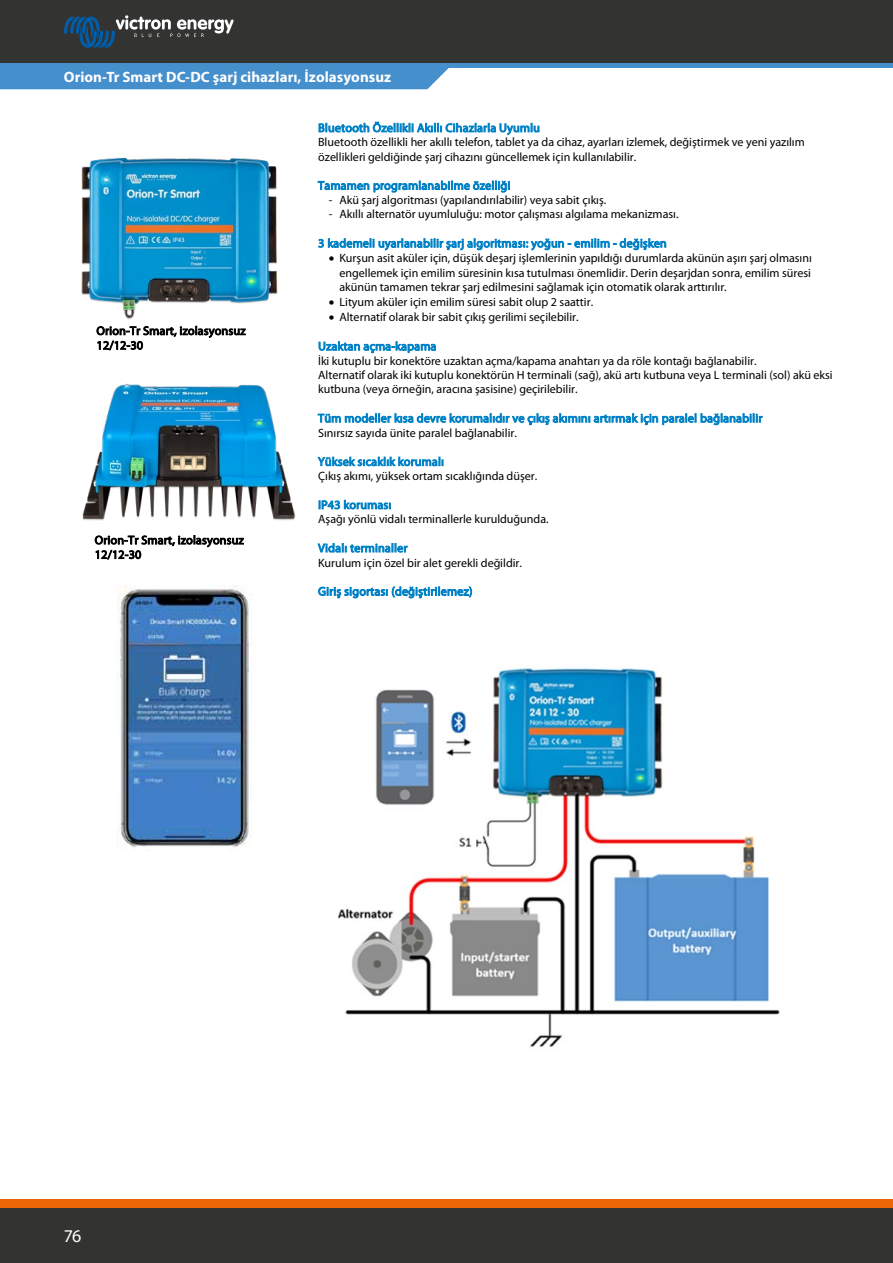
<style>
.page{position:relative;width:893px;height:1263px;background:#fff}
.page>*{position:absolute;margin:0;border:0;box-sizing:border-box;transform-origin:0 0}
.t1{font:18px "Myriad Pro";color:#fff}
.t2{font:700 15px "Myriad Pro";letter-spacing:.005em;color:#fff}
.t3{font:12px/14.4px "Myriad Pro";color:#000}
.t4{font:12px "Myriad Pro";letter-spacing:.02em;color:#0081c6}
.t5{font:12px/14.5px "Myriad Pro";letter-spacing:.02em;color:#000}
</style>
<div class="page">
<div style="left:0;top:1208px;width:893px;height:55px;background:#333332"></div>
<div style="left:0;top:1199px;width:893px;height:9px;background:#ec6608"></div>
<div style="left:0;top:0;width:893px;height:64px;background:#333332"></div>
<div style="left:0;top:68px;width:449px;height:21px;background:#468fcd"></div>
<svg style="left:64px;top:15px;width:170px;height:33px"></svg>
<hr style="left:0;top:64px;width:893px;height:4px;background:#468fcd">
<img style="left:338px;top:667px;width:442px;height:380px">
<img style="left:81px;top:157px;width:197px;height:163px">
<img style="left:82px;top:383px;width:214px;height:138px">
<img style="left:117px;top:586px;width:136px;height:261px">
<p class="t2" style="left:64px;top:67px;width:329px">Orion-Tr Smart DC-DC şarj cihazları, İzolasyonsuz</p>
<p class="t5" style="left:97px;top:323px;width:150px">Orion-Tr Smart, izolasyonsuz<br>12/12-30</p>
<p class="t5" style="left:95px;top:533px;width:150px">Orion-Tr Smart, izolasyonsuz<br>12/12-30</p>
<p class="t4" style="left:318px;top:120px;width:223px">Bluetooth Özellikli Akıllı Cihazlarla Uyumlu</p>
<p class="t3" style="left:318px;top:135px;width:488px">Bluetooth özellikli her akıllı telefon, tablet ya da cihaz, ayarları izlemek, değiştirmek ve yeni yazılım özellikleri geldiğinde şarj cihazını güncellemek için kullanılabilir.</p>
<p class="t4" style="left:318px;top:178px;width:194px">Tamamen programlanabilme özelliği</p>
<p class="t3" style="left:329px;top:193px;width:279px">- Akü şarj algoritması (yapılandırılabilir) veya sabit çıkış.</p>
<p class="t3" style="left:329px;top:207px;width:351px">- Akıllı alternatör uyumluluğu: motor çalışması algılama mekanizması.</p>
<p class="t4" style="left:318px;top:236px;width:350px">3 kademeli uyarlanabilir şarj algoritması: yoğun - emilim - değişken</p>
<p class="t3" style="left:339px;top:251px;width:474px;text-align:justify;text-indent:-11px">• Kurşun asit aküler için, düşük deşarj işlemlerinin yapıldığı durumlarda akünün aşırı şarj olmasını engellemek için emilim süresinin kısa tutulması önemlidir. Derin deşarjdan sonra, emilim süresi akünün tamamen tekrar şarj edilmesini sağlamak için otomatik olarak arttırılır.</p>
<p class="t3" style="left:329px;top:295px;width:266px">• Lityum aküler için emilim süresi sabit olup 2 saattir.</p>
<p class="t3" style="left:329px;top:310px;width:251px">• Alternatif olarak bir sabit çıkış gerilimi seçilebilir.</p>
<p class="t4" style="left:318px;top:339px;width:120px">Uzaktan açma-kapama</p>
<p class="t3" style="left:318px;top:353px;width:516px">İki kutuplu bir konektöre uzaktan açma/kapama anahtarı ya da röle kontağı bağlanabilir.<br>Alternatif olarak iki kutuplu konektörün H terminali (sağ), akü artı kutbuna veya L terminali (sol) akü eksi kutbuna (veya örneğin, aracına şasisine) geçirilebilir.</p>
<p class="t4" style="left:318px;top:411px;width:446px">Tüm modeller kısa devre korumalıdır ve çıkış akımını artırmak için paralel bağlanabilir</p>
<p class="t3" style="left:318px;top:425px;width:200px">Sınırsız sayıda ünite paralel bağlanabilir.</p>
<p class="t4" style="left:318px;top:454px;width:127px">Yüksek sıcaklık korumalı</p>
<p class="t3" style="left:318px;top:469px;width:221px">Çıkış akımı, yüksek ortam sıcaklığında düşer.</p>
<p class="t4" style="left:318px;top:497px;width:75px">IP43 koruması</p>
<p class="t3" style="left:318px;top:512px;width:232px">Aşağı yönlü vidalı terminallerle kurulduğunda.</p>
<p class="t4" style="left:318px;top:541px;width:91px">Vidalı terminaller</p>
<p class="t3" style="left:318px;top:555px;width:205px">Kurulum için özel bir alet gerekli değildir.</p>
<p class="t4" style="left:318px;top:584px;width:156px">Giriş sigortası (değiştirilemez)</p>
<h1 class="t1" style="left:64px;top:1224px;width:19px">76</h1>
</div>
